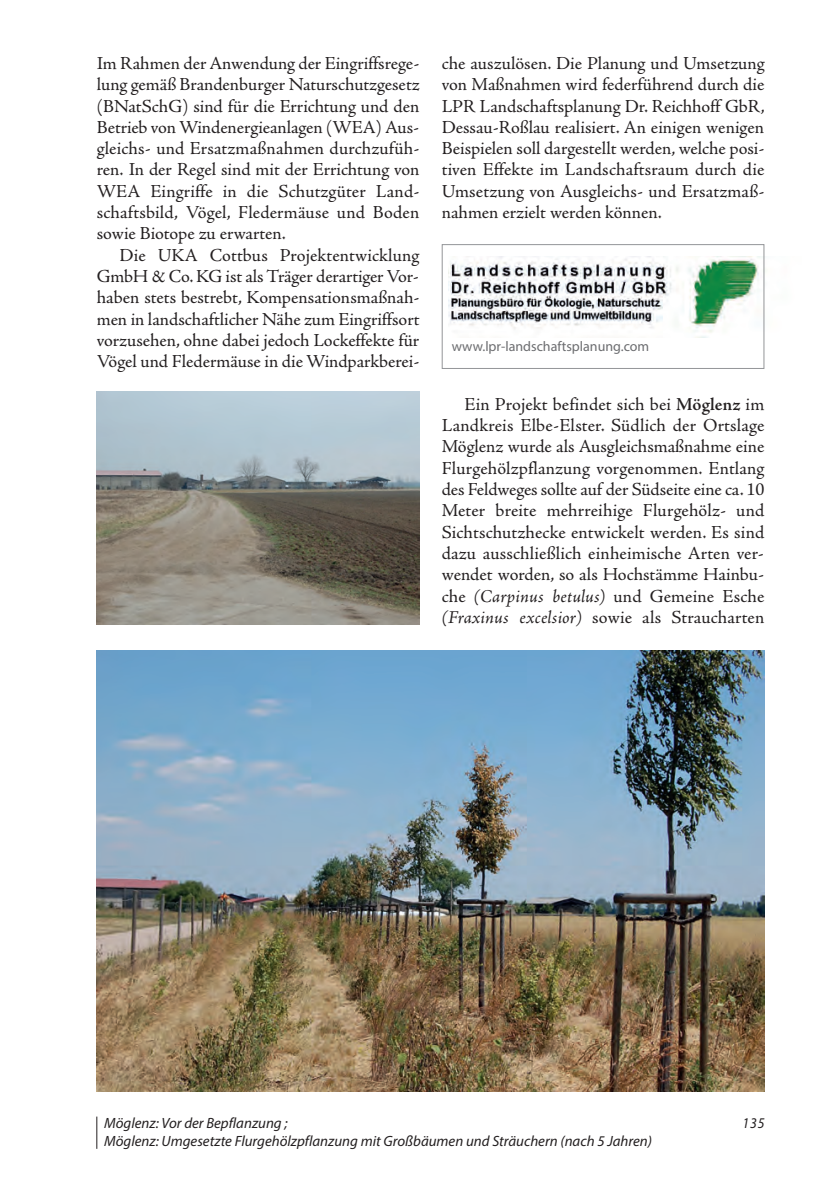
<style>
.page{position:relative;width:819px;height:1191px;background:#fff}
.page>*{position:absolute;margin:0;border:0;box-sizing:border-box;transform-origin:0 0}
.t1{font:18.38px/21.3px "Adobe Jenson Pro";color:#231f20;text-align:justify}
.t2{font:italic 14.88px "Myriad Pro";color:#231f20}
.t3{font:italic 14.88px "Myriad Pro";color:#231f20;scale:.93 1}
.t4{font:14px "Myriad Pro";color:#6c6d70}
.s1{font-weight:600}
.s2{font-style:italic}
</style>
<div class="page">
<hr style="left:96px;top:1116px;width:1px;height:32px;background:#231f20">
<img style="left:97px;top:650px;width:667px;height:441px">
<img style="left:97px;top:391px;width:322px;height:233px">
<img style="left:448px;top:257px;width:317px;height:80px">
<div style="left:441px;top:244px;width:323px;height:125px;border:1px solid #939598"></div>
<p class="t1" style="left:97px;top:54px;width:324px">Im Rahmen der Anwendung der Eingriffsrege&shy;lung gemäß Brandenburger Naturschutzgesetz (BNatSchG) sind für die Errichtung und den Betrieb von Windenergieanlagen (WEA) Aus&shy;gleichs- und Ersatzmaßnahmen durchzufüh&shy;ren. In der Regel sind mit der Errichtung von WEA Eingriffe in die Schutzgüter Land&shy;schaftsbild, Vögel, Fledermäuse und Boden sowie Biotope zu erwarten.</p>
<p class="t1" style="left:97px;top:246px;width:324px;text-indent:23px">Die UKA Cottbus Projektentwicklung GmbH &amp; Co. KG ist als Träger derartiger Vor&shy;haben stets bestrebt, Kompensationsmaßnah&shy;men in landschaftlicher Nähe zum Eingriffsort vorzusehen, ohne dabei jedoch Lockeffekte für Vögel und Fledermäuse in die Windparkberei-</p>
<p class="t1" style="left:442px;top:54px;width:324px">che auszulösen. Die Planung und Umsetzung von Maßnahmen wird federführend durch die LPR Landschaftsplanung Dr. Reichhoff GbR, Dessau-Roßlau realisiert. An einigen wenigen Beispielen soll dargestellt werden, welche posi&shy;tiven Effekte im Landschaftsraum durch die Umsetzung von Ausgleichs- und Ersatzmaß&shy;nahmen erzielt werden können.</p>
<p class="t4" style="left:451px;top:341px;width:199px">www.lpr-landschaftsplanung.com</p>
<p class="t1" style="left:442px;top:395px;width:324px;text-indent:23px">Ein Projekt befindet sich bei <span class="s1">Möglenz</span> im Landkreis Elbe-Elster. Südlich der Ortslage Möglenz wurde als Ausgleichsmaßnahme eine Flurgehölzpflanzung vorgenommen. Entlang des Feldweges sollte auf der Südseite eine ca. 10<br>Meter breite mehrreihige Flurgehölz- und Sicht schutzhecke entwickelt werden. Es sind dazu ausschließlich einheimische Arten ver&shy;wendet worden, so als Hochstämme Hainbu&shy;che <span class="s2">(Carpinus betulus)</span> und Gemeine Esche <span class="s2">(Fraxinus excelsior)</span> sowie als Straucharten</p>
<p class="t2" style="left:104px;top:1117px;width:185px">Möglenz: Vor der Bepflanzung ;</p>
<p class="t3" style="left:742px;top:1117px;width:25px">135</p>
<p class="t2" style="left:104px;top:1135px;width:549px">Möglenz: Umgesetzte Flurgehölzpflanzung mit Großbäumen und Sträuchern (nach 5 Jahren)</p>
</div>
